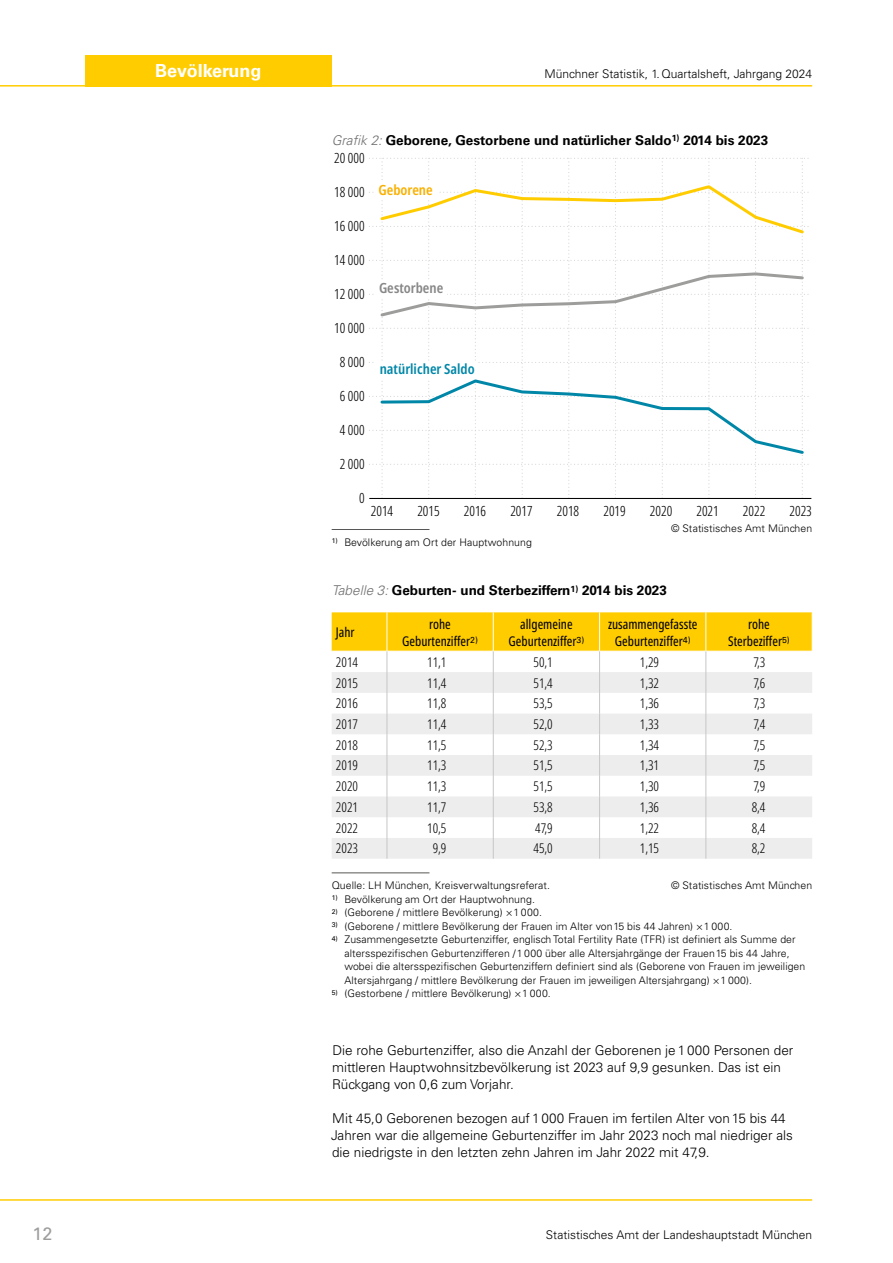
<style>
.page{position:relative;width:893px;height:1263px;background:#fff}
.page>*{position:absolute;margin:0;border:0;box-sizing:border-box;transform-origin:0 0}
.t1{font:700 18px "Univers LT Std";color:#fff}
.t2{font:18px "Univers LT Std";color:#9d9d9c}
.t3{font:300 extra-condensed 14.1px "Noto Sans Display";color:#000}
.t4{font:600 14.1px "Noto Sans Display Condensed";color:#0087a8}
.t5{font:600 14.1px "Noto Sans Display Condensed";color:#878787}
.t6{font:600 14.1px "Noto Sans Display Condensed";color:#f9b000}
._40_Text_mit_Abstand{font:300 13.5px/17px "Univers LT Std";color:#000}
.t7{font:700 13.5px "Univers LT Std";color:#000}
.t8{font:300 extra-condensed 13.35px "Noto Sans";color:#000}
.t9{font:extra-condensed 13.35px/17px "Noto Sans";color:#000;text-align:center}
.t10{font:300 12px "Univers LT Std";color:#000}
.t11{font:300 10.5px/13.5px "Univers LT Std";letter-spacing:.005em;color:#000}
.s1{font-weight:300;font-style:italic;color:#706f6f}
</style>
<div class="page">
<div style="left:85px;top:55px;width:247px;height:31px;background:#fc0"></div>
<hr style="left:0;top:1199px;width:812px;height:2px;background:#fc0">
<hr style="left:0;top:85px;width:812px;height:2px;background:#fc0">
<hr style="left:332px;top:872px;width:97px;height:1px;background:#575756">
<svg style="left:332px;top:612px;width:480px;height:247px"></svg>
<hr style="left:369px;top:498px;width:442px;height:1px;background:#000">
<svg style="left:369px;top:158px;width:442px;height:340px"></svg>
<div style="left:376px;top:280px;width:71px;height:18px;background:#fff"></div>
<div style="left:376px;top:361px;width:102px;height:17px;background:#fff"></div>
<div style="left:376px;top:182px;width:61px;height:18px;background:#fff"></div>
<hr style="left:332px;top:529px;width:97px;height:1px;background:#575756">
<h1 class="t2" style="left:33px;top:1223px;width:21px">12</h1>
<h1 class="t1" style="left:155px;top:61px;width:108px">Bevölkerung</h1>
<p class="t10" style="left:545px;top:67px;width:269px">Münchner Statistik, 1.Quartalsheft, Jahrgang 2024</p>
<p class="t7" style="left:332px;top:132px;width:438px"><span class="s1">Grafik 2:</span> Geborene, Gestorbene und natürlicher Saldo<sup>1)</sup> 2014 bis 2023</p>
<h2 class="t3" style="left:334px;top:148px;width:32px">20 000</h2>
<h2 class="t3" style="left:334px;top:182px;width:32px">18 000</h2>
<h2 class="t3" style="left:334px;top:216px;width:32px">16 000</h2>
<h2 class="t3" style="left:334px;top:250px;width:32px">14 000</h2>
<h2 class="t3" style="left:334px;top:284px;width:32px">12 000</h2>
<h2 class="t3" style="left:334px;top:318px;width:32px">10 000</h2>
<h2 class="t3" style="left:340px;top:352px;width:26px">8 000</h2>
<h2 class="t3" style="left:340px;top:386px;width:26px">6 000</h2>
<h2 class="t3" style="left:340px;top:420px;width:26px">4 000</h2>
<h2 class="t3" style="left:340px;top:454px;width:26px">2 000</h2>
<h2 class="t3" style="left:359px;top:488px;width:7px">0</h2>
<h2 class="t6" style="left:378px;top:180px;width:56px">Geborene</h2>
<h2 class="t5" style="left:379px;top:278px;width:66px">Gestorbene</h2>
<h2 class="t4" style="left:380px;top:359px;width:96px">natürlicher Saldo</h2>
<h2 class="t3" style="left:371px;top:501px;width:24px">2014</h2>
<h2 class="t3" style="left:417px;top:501px;width:24px">2015</h2>
<h2 class="t3" style="left:464px;top:501px;width:24px">2016</h2>
<h2 class="t3" style="left:510px;top:501px;width:24px">2017</h2>
<h2 class="t3" style="left:557px;top:501px;width:24px">2018</h2>
<h2 class="t3" style="left:603px;top:501px;width:24px">2019</h2>
<h2 class="t3" style="left:650px;top:501px;width:24px">2020</h2>
<h2 class="t3" style="left:696px;top:501px;width:24px">2021</h2>
<h2 class="t3" style="left:743px;top:501px;width:24px">2022</h2>
<h2 class="t3" style="left:789px;top:501px;width:24px">2023</h2>
<p class="t11" style="left:332px;top:535px;width:202px"><sup>1)</sup> Bevölkerung am Ort der Hauptwohnung</p>
<p class="t11" style="left:671px;top:522px;width:143px">© Statistisches Amt München</p>
<p class="t7" style="left:332px;top:583px;width:337px"><span class="s1">Tabelle 3:</span> Geburten- und Sterbeziffern<sup>1)</sup> 2014 bis 2023</p>
<p class="t9" style="left:336px;top:624px;width:20px">Jahr</p>
<p class="t9" style="left:402px;top:616px;width:77px">rohe<br>Geburtenziffer<sup>2)</sup></p>
<p class="t9" style="left:509px;top:616px;width:77px">allgemeine<br>Geburtenziffer<sup>3)</sup></p>
<p class="t9" style="left:608px;top:616px;width:91px">zusammengefasste<br>Geburtenziffer<sup>4)</sup></p>
<p class="t9" style="left:728px;top:616px;width:63px">rohe<br>Sterbeziffer<sup>5)</sup></p>
<p class="t8" style="left:336px;top:652px;width:24px">2014</p>
<p class="t8" style="left:427px;top:652px;width:21px">11,1</p>
<p class="t8" style="left:533px;top:652px;width:21px">50,1</p>
<p class="t8" style="left:640px;top:652px;width:21px">1,29</p>
<p class="t8" style="left:753px;top:652px;width:14px">7,3</p>
<p class="t8" style="left:336px;top:673px;width:24px">2015</p>
<p class="t8" style="left:427px;top:673px;width:21px">11,4</p>
<p class="t8" style="left:533px;top:673px;width:21px">51,4</p>
<p class="t8" style="left:640px;top:673px;width:21px">1,32</p>
<p class="t8" style="left:753px;top:673px;width:14px">7,6</p>
<p class="t8" style="left:336px;top:694px;width:24px">2016</p>
<p class="t8" style="left:427px;top:694px;width:21px">11,8</p>
<p class="t8" style="left:533px;top:694px;width:21px">53,5</p>
<p class="t8" style="left:640px;top:694px;width:21px">1,36</p>
<p class="t8" style="left:753px;top:694px;width:14px">7,3</p>
<p class="t8" style="left:336px;top:715px;width:24px">2017</p>
<p class="t8" style="left:427px;top:715px;width:21px">11,4</p>
<p class="t8" style="left:533px;top:715px;width:21px">52,0</p>
<p class="t8" style="left:640px;top:715px;width:21px">1,33</p>
<p class="t8" style="left:753px;top:715px;width:14px">7,4</p>
<p class="t8" style="left:336px;top:735px;width:24px">2018</p>
<p class="t8" style="left:427px;top:735px;width:21px">11,5</p>
<p class="t8" style="left:533px;top:735px;width:21px">52,3</p>
<p class="t8" style="left:640px;top:735px;width:21px">1,34</p>
<p class="t8" style="left:753px;top:735px;width:14px">7,5</p>
<p class="t8" style="left:336px;top:756px;width:24px">2019</p>
<p class="t8" style="left:427px;top:756px;width:21px">11,3</p>
<p class="t8" style="left:533px;top:756px;width:21px">51,5</p>
<p class="t8" style="left:640px;top:756px;width:21px">1,31</p>
<p class="t8" style="left:753px;top:756px;width:14px">7,5</p>
<p class="t8" style="left:336px;top:777px;width:24px">2020</p>
<p class="t8" style="left:427px;top:777px;width:21px">11,3</p>
<p class="t8" style="left:533px;top:777px;width:21px">51,5</p>
<p class="t8" style="left:640px;top:777px;width:21px">1,30</p>
<p class="t8" style="left:753px;top:777px;width:14px">7,9</p>
<p class="t8" style="left:336px;top:798px;width:24px">2021</p>
<p class="t8" style="left:427px;top:798px;width:21px">11,7</p>
<p class="t8" style="left:533px;top:798px;width:21px">53,8</p>
<p class="t8" style="left:640px;top:798px;width:21px">1,36</p>
<p class="t8" style="left:752px;top:798px;width:15px">8,4</p>
<p class="t8" style="left:336px;top:818px;width:24px">2022</p>
<p class="t8" style="left:427px;top:818px;width:21px">10,5</p>
<p class="t8" style="left:535px;top:818px;width:19px">47,9</p>
<p class="t8" style="left:640px;top:818px;width:21px">1,22</p>
<p class="t8" style="left:752px;top:818px;width:15px">8,4</p>
<p class="t8" style="left:336px;top:839px;width:24px">2023</p>
<p class="t8" style="left:433px;top:839px;width:15px">9,9</p>
<p class="t8" style="left:533px;top:839px;width:21px">45,0</p>
<p class="t8" style="left:640px;top:839px;width:21px">1,15</p>
<p class="t8" style="left:752px;top:839px;width:15px">8,2</p>
<p class="t11" style="left:332px;top:879px;width:220px">Quelle: LH München, Kreisverwaltungsreferat.</p>
<p class="t11" style="left:671px;top:879px;width:143px">© Statistisches Amt München</p>
<p class="t11" style="left:332px;top:892px;width:205px"><sup>1)</sup> Bevölkerung am Ort der Hauptwohnung.</p>
<p class="t11" style="left:332px;top:906px;width:212px"><sup>2)</sup> (Geborene / mittlere Bevölkerung) × 1 000.</p>
<p class="t11" style="left:332px;top:919px;width:402px"><sup>3)</sup> (Geborene / mittlere Bevölkerung der Frauen im Alter von 15 bis 44 Jahren) × 1 000.</p>
<p class="t11" style="left:344px;top:933px;width:462px;text-indent:-13px"><sup>4)</sup> Zusammengesetzte Geburtenziffer, englisch Total Fertility Rate (TFR) ist definiert als Summe der altersspezifischen Geburtenzifferen / 1 000 über alle Altersjahrgänge der Frauen 15 bis 44 Jahre, wobei die altersspezifischen Geburtenziffern definiert sind als (Geborene von Frauen im jeweiligen Altersjahrgang / mittlere Bevölkerung der Frauen im jeweiligen Altersjahrgang) × 1 000).</p>
<p class="t11" style="left:332px;top:987px;width:221px"><sup>5)</sup> (Gestorbene / mittlere Bevölkerung) × 1 000.</p>
<p class="_40_Text_mit_Abstand" style="left:332px;top:1041px;width:463px">Die rohe Geburtenziffer, also die Anzahl der Geborenen je 1000 Personen der mittleren Hauptwohnsitzbevölkerung ist 2023 auf 9,9 gesunken. Das ist ein<br>Rückgang von 0,6 zum Vorjahr.</p>
<p class="_40_Text_mit_Abstand" style="left:331px;top:1109px;width:463px">Mit 45,0 Geborenen bezogen auf 1000 Frauen im fertilen Alter von 15 bis 44<br>Jahren war die allgemeine Geburtenziffer im Jahr 2023 noch mal niedriger als die niedrigste in den letzten zehn Jahren im Jahr 2022 mit 47,9.</p>
<p class="t10" style="left:546px;top:1228px;width:268px">Statistisches Amt der Landeshauptstadt München</p>
</div>
